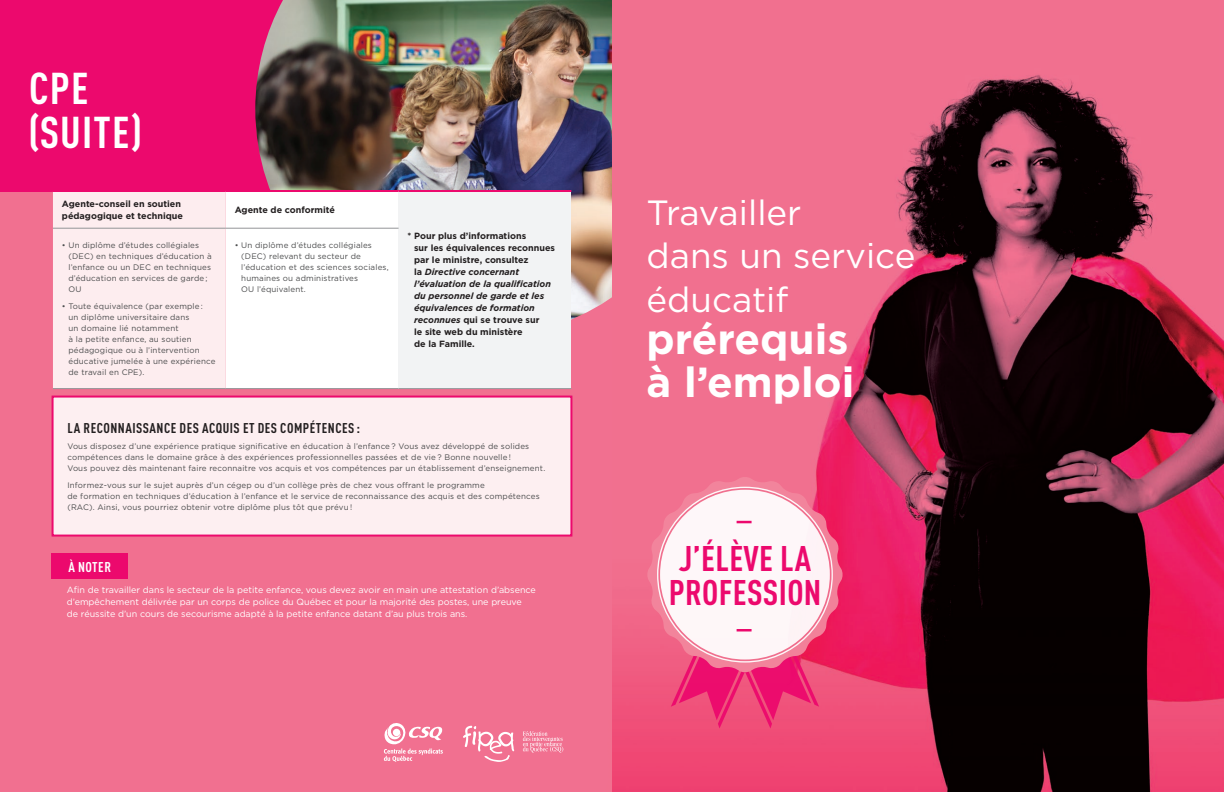
<style>
.page{position:relative;width:1224px;height:792px;background:#fff}
.page>*{position:absolute;margin:0;border:0;box-sizing:border-box;transform-origin:0 0}
.t1{font:700 condensed 43.9px/43.9px "DIN Pro";letter-spacing:.025em;color:#fff}
.t2{font:700 42px/43px "Gotham";color:#fff}
.t3{font:700 condensed 35.1px/34.5px "DIN Pro";letter-spacing:.01em;color:#ec096d}
.t4{font:35px/43px "Gotham";color:#fff}
.t5{font:700 condensed 14px "DIN Pro";letter-spacing:.035em;color:#231f20}
.t6{font:700 condensed 14px "DIN Pro";letter-spacing:.035em;color:#fff}
.t7{font:700 9px/12px "Gotham";color:#231f20}
.t8{font:9px/12px "Gotham";color:#fff}
.t9{font:8px/11px "Gotham";letter-spacing:.02em;color:#4b4c4d}
.s1{font-style:italic}
</style>
<div class="page">
<img style="left:0;top:0;width:1224px;height:792px">
<div style="left:0;top:0;width:624px;height:192px;background:#ec096d"></div>
<img style="left:255px;top:0;width:456px;height:323px">
<svg style="left:463px;top:726px;width:51px;height:36px"></svg>
<svg style="left:523px;top:731px;width:40px;height:22px"></svg>
<svg style="left:384px;top:723px;width:59px;height:39px;background:#f496ad"></svg>
<svg style="left:53px;top:192px;width:346px;height:196px"></svg>
<div style="left:399px;top:191px;width:172px;height:198px;background:#f2f3f4"></div>
<hr style="left:53px;top:388px;width:173px;height:1px;background:#939598">
<hr style="left:226px;top:190px;width:173px;height:2px;background:#ec096d">
<hr style="left:399px;top:190px;width:172px;height:2px;background:#ec096d">
<hr style="left:53px;top:228px;width:173px;height:1px;background:#939598">
<hr style="left:226px;top:228px;width:173px;height:1px;background:#939598">
<hr style="left:226px;top:388px;width:173px;height:1px;background:#939598">
<hr style="left:399px;top:388px;width:172px;height:1px;background:#939598">
<div style="left:52px;top:396px;width:520px;height:141px;background:#fdeff1;border:2px solid #ec096d"></div>
<div style="left:51px;top:553px;width:77px;height:26px;background:#ec096d"></div>
<svg style="left:928px;top:624px;width:1px;height:12px"></svg>
<svg style="left:647px;top:477px;width:196px;height:252px"></svg>
<h1 class="t1" style="left:29px;top:63px;width:115px">CPE (SUITE)</h1>
<p class="t7" style="left:62px;top:198px;width:123px">Agente-conseil en soutien pédagogique et technique</p>
<p class="t7" style="left:235px;top:204px;width:102px">Agente de conformité</p>
<p class="t9" style="left:69px;top:240px;width:145px;text-indent:-7px">• Un diplôme d’études collégiales (DEC) en techniques d’éducation à l’enfance ou un DEC en techniques d’éducation en services de garde ;<br>OU</p>
<p class="t9" style="left:69px;top:301px;width:149px;text-indent:-7px">• Toute équivalence (par exemple :<br>un diplôme universitaire dans<br>un domaine lié notamment<br>à la petite enfance, au soutien pédagogique ou à l’intervention éducative jumelée à une expérience de travail en CPE).</p>
<p class="t9" style="left:241px;top:240px;width:149px;text-indent:-7px">• Un diplôme d’études collégiales (DEC) relevant du secteur de l’éducation et des sciences sociales, humaines ou administratives<br>OU l’équivalent.</p>
<p class="t7" style="left:414px;top:230px;width:143px;text-indent:-7px">* Pour plus d’informations<br>sur les équivalences reconnues par le ministre, consultez<br>la <span class="s1">Directive concernant l’évaluation de la qualification du personnel de garde et les équivalences de formation reconnues</span> qui se trouve sur<br>le site web du ministère<br>de la Famille.</p>
<h3 class="t5" style="left:68px;top:418px;width:294px">LA RECONNAISSANCE DES ACQUIS ET DES COMPÉTENCES :</h3>
<p class="t9" style="left:67px;top:440px;width:479px">Vous disposez d’une expérience pratique significative en éducation à l’enfance ? Vous avez développé de solides compétences dans le domaine grâce à des expériences professionnelles passées et de vie ? Bonne nouvelle !<br>Vous pouvez dès maintenant faire reconnaitre vos acquis et vos compétences par un établissement d’enseignement.</p>
<p class="t9" style="left:67px;top:479px;width:474px">Informez-vous sur le sujet auprès d’un cégep ou d’un collège près de chez vous offrant le programme<br>de formation en techniques d’éducation à l’enfance et le service de reconnaissance des acquis et des compétences (RAC). Ainsi, vous pourriez obtenir votre diplôme plus tôt que prévu !</p>
<h3 class="t6" style="left:68px;top:556px;width:44px">À NOTER</h3>
<p class="t8" style="left:67px;top:584px;width:470px">Afin de travailler dans le secteur de la petite enfance, vous devez avoir en main une attestation d’absence d’empêchement délivrée par un corps de police du Québec et pour la majorité des postes, une preuve<br>de réussite d’un cours de secourisme adapté à la petite enfance datant d’au plus trois ans.</p>
<h3 class="t4" style="left:647px;top:191px;width:270px">Travailler<br>dans un service éducatif</h3>
<h2 class="t2" style="left:647px;top:318px;width:209px">prérequis à l’emploi</h2>
<h3 class="t3" style="left:669px;top:538px;width:154px">J’ÉLÈVE LA<br>PROFESSION</h3>
</div>
